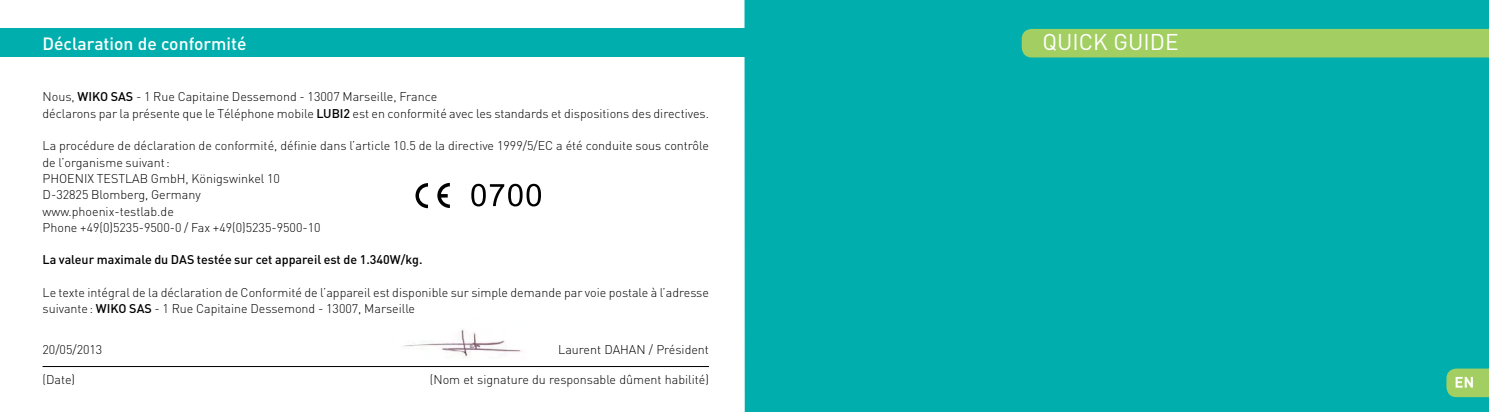
<style>
.page{position:relative;width:1489px;height:412px;background:#fff}
.page>*{position:absolute;margin:0;border:0;box-sizing:border-box;transform-origin:0 0}
.t1{font:22.5px "DIN";color:#fff}
.t2{font:500 17.5px "DIN";color:#fff}
.t3{font:300 12.5px/16.2px "DIN";color:#000}
.t4{font:500 12.5px "DIN";color:#000}
.s1{font-weight:500}
</style>
<div class="page">
<div style="left:0;top:28px;width:765px;height:29px;background:#00afad"></div>
<svg style="left:415px;top:183px;width:13px;height:25px"></svg>
<svg style="left:437px;top:182px;width:13px;height:26px"></svg>
<svg style="left:471px;top:183px;width:70px;height:23px"></svg>
<img style="left:404px;top:329px;width:119px;height:29px">
<hr style="left:43px;top:365px;width:666px;height:1px;background:#000">
<div style="left:744px;top:0;width:744px;height:411px;background:#00afad"></div>
<div style="left:1021px;top:29px;width:467px;height:28px;background:#a3cf62"></div>
<svg style="left:1446px;top:368px;width:42px;height:28px"></svg>
<h2 class="t2" style="left:43px;top:33px;width:205px">Déclaration de conformité</h2>
<p class="t3" style="left:43px;top:88px;width:668px">Nous, <span class="s1">WIKO SAS</span> - 1 Rue Capitaine Dessemond - 13007 Marseille, France<br>déclarons par la présente que le Téléphone mobile <span class="s1">LUBI2</span> est en conformité avec les standards et dispositions des directives.</p>
<p class="t3" style="left:43px;top:137px;width:668px">La procédure de déclaration de conformité, définie dans l’article 10.5 de la directive 1999/5/EC a été conduite sous contrôle de l’organisme suivant:<br>PHOENIX TESTLAB GmbH, Königswinkel 10<br>D-32825 Blomberg, Germany<br>www.phoenix-testlab.de<br>Phone +49(0)5235-9500-0 / Fax +49(0)5235-9500-10</p>
<p class="t4" style="left:43px;top:251px;width:381px">La valeur maximale du DAS testée sur cet appareil est de 1.340W/kg.</p>
<p class="t3" style="left:43px;top:283px;width:668px">Le texte intégral de la déclaration de Conformité de l’appareil est disponible sur simple demande par voie postale à l’adresse suivante: <span class="s1">WIKO SAS</span> - 1 Rue Capitaine Dessemond - 13007, Marseille</p>
<p class="t3" style="left:43px;top:340px;width:61px">20/05/2013</p>
<p class="t3" style="left:43px;top:370px;width:34px">(Date)</p>
<p class="t3" style="left:558px;top:340px;width:152px">Laurent DAHAN / Président</p>
<p class="t3" style="left:430px;top:370px;width:281px">(Nom et signature du responsable dûment habilité)</p>
<h1 class="t1" style="left:1042px;top:28px;width:137px">QUICK GUIDE</h1>
</div>
